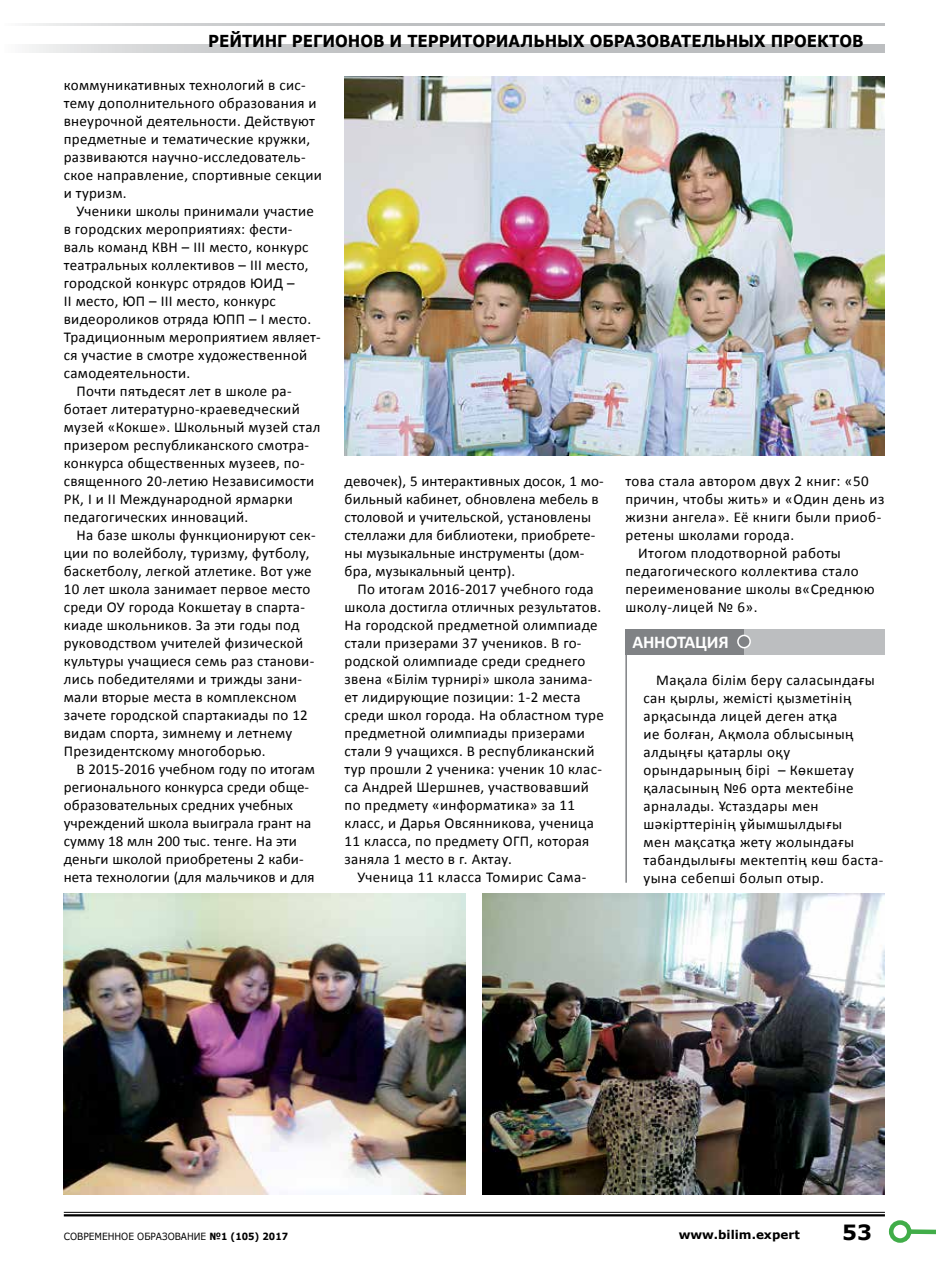
<style>
.page{position:relative;width:936px;height:1263px;background:#fff}
.page>*{position:absolute;margin:0;border:0;box-sizing:border-box;transform-origin:0 0}
.t1{font:700 21px "Verdana";color:#000}
.t2{font:700 18px "Calibri";color:#fff}
.t3{font:700 16.5px "Verdana";letter-spacing:-.005em;color:#000;scale:.91 1}
.t4{font:15px/18px "Calibri";letter-spacing:.02em;color:#000}
.t5{font:700 12px "Verdana";color:#000}
.t6{font:9.9px "Verdana";color:#000;scale:.91 1}
.s1{font-weight:700}
</style>
<div class="page">
<hr style="left:625px;top:653px;width:2px;height:230px;background:#808285">
<div style="left:625px;top:629px;width:120px;height:25px;background:#808285"></div>
<div style="left:744px;top:629px;width:140px;height:25px;background:#bcbec0"></div>
<div style="left:737px;top:635px;width:13px;height:13px;background:#808285;border-radius:50%"></div>
<div style="left:737px;top:635px;width:13px;height:13px;border:2px solid #fff;border-radius:50%"></div>
<img style="left:344px;top:77px;width:540px;height:379px">
<img style="left:64px;top:893px;width:402px;height:302px">
<img style="left:482px;top:893px;width:402px;height:302px">
<hr style="left:64px;top:1212px;width:820px;height:1px;background:#000">
<hr style="left:64px;top:1214px;width:820px;height:2px;background:#000">
<div style="left:909px;top:1229px;width:26px;height:5px;background:#41ad49"></div>
<div style="left:888px;top:1220px;width:23px;height:23px;border:4px solid #41ad49;border-radius:50%"></div>
<svg style="left:29px;top:44px;width:855px;height:8px;background:#c5c6c8"></svg>
<hr style="left:4px;top:23px;width:880px;height:3px;background:#bcbec0">
<p class="t3" style="left:208px;top:29px;width:721px">Рейтинг регионов и территориальных образовательных проектов</p>
<p class="t4" style="left:64px;top:76px;width:260px">коммуникативных технологий в сис&shy;тему дополнительного образования и внеурочной деятельности. Действуют предметные и тематические кружки, развиваются научно-исследователь&shy;ское направление, спортивные секции и туризм.</p>
<p class="t4" style="left:77px;top:202px;width:239px">Ученики школы принимали участие</p>
<p class="t4" style="left:64px;top:220px;width:230px">в городских мероприятиях: фести-</p>
<p class="t4" style="left:64px;top:238px;width:246px">валь команд КВН – III место, конкурс</p>
<p class="t4" style="left:64px;top:256px;width:246px">театральных коллективов – III место,</p>
<p class="t4" style="left:64px;top:274px;width:232px">городской конкурс отрядов ЮИД –</p>
<p class="t4" style="left:64px;top:292px;width:213px">II место, ЮП – III место, конкурс</p>
<p class="t4" style="left:64px;top:310px;width:249px">видеороликов отряда ЮПП – I место.</p>
<p class="t4" style="left:64px;top:328px;width:258px">Традиционным мероприятием являет-</p>
<p class="t4" style="left:64px;top:346px;width:245px">ся участие в смотре художественной</p>
<p class="t4" style="left:64px;top:364px;width:128px">самодеятельности.</p>
<p class="t4" style="left:77px;top:382px;width:216px">Почти пятьдесят лет в школе ра-</p>
<p class="t4" style="left:64px;top:400px;width:237px">ботает литературно-краеведческий</p>
<p class="t4" style="left:64px;top:418px;width:258px">музей «Кокше». Школьный музей стал</p>
<p class="t4" style="left:64px;top:436px;width:247px">призером республиканского смотра-</p>
<p class="t4" style="left:64px;top:454px;width:242px">конкурса общественных музеев, по-</p>
<p class="t4" style="left:64px;top:472px;width:252px">священного 20-летию Независимости</p>
<p class="t4" style="left:64px;top:490px;width:231px">РК, I и II Международной ярмарки</p>
<p class="t4" style="left:64px;top:508px;width:186px">педагогических инноваций.</p>
<p class="t4" style="left:77px;top:526px;width:241px">На базе школы функционируют сек-</p>
<p class="t4" style="left:64px;top:544px;width:247px">ции по волейболу, туризму, футболу,</p>
<p class="t4" style="left:64px;top:562px;width:249px">баскетболу, легкой атлетике. Вот уже</p>
<p class="t4" style="left:64px;top:580px;width:248px">10 лет школа занимает первое место</p>
<p class="t4" style="left:64px;top:598px;width:243px">среди ОУ города Кокшетау в спарта-</p>
<p class="t4" style="left:64px;top:616px;width:237px">киаде школьников. За эти годы под</p>
<p class="t4" style="left:64px;top:634px;width:241px">руководством учителей физической</p>
<p class="t4" style="left:64px;top:652px;width:252px">культуры учащиеся семь раз станови-</p>
<p class="t4" style="left:64px;top:670px;width:240px">лись победителями и трижды зани-</p>
<p class="t4" style="left:64px;top:688px;width:234px">мали вторые места в комплексном</p>
<p class="t4" style="left:64px;top:706px;width:245px">зачете городской спартакиады по 12</p>
<p class="t4" style="left:64px;top:724px;width:230px">видам спорта, зимнему и летнему</p>
<p class="t4" style="left:64px;top:742px;width:203px">Президентскому многоборью.</p>
<p class="t4" style="left:77px;top:760px;width:240px">В 2015-2016 учебном году по итогам</p>
<p class="t4" style="left:64px;top:778px;width:247px">регионального конкурса среди обще-</p>
<p class="t4" style="left:64px;top:796px;width:231px">образовательных средних учебных</p>
<p class="t4" style="left:64px;top:814px;width:249px">учреждений школа выиграла грант на</p>
<p class="t4" style="left:64px;top:832px;width:235px">сумму 18 млн 200 тыс. тенге. На эти</p>
<p class="t4" style="left:64px;top:850px;width:241px">деньги школой приобретены 2 каби-</p>
<p class="t4" style="left:64px;top:868px;width:252px">нета технологии (для мальчиков и для</p>
<p class="t4" style="left:344px;top:472px;width:260px">девочек), 5 интерактивных досок, 1 мо&shy;бильный кабинет, обновлена мебель в столовой и учительской, установлены стеллажи для библиотеки, приобрете&shy;ны музыкальные инструменты (дом&shy;бра, музыкальный центр).</p>
<p class="t4" style="left:344px;top:580px;width:261px;text-indent:13px">По итогам 2016-2017 учебного года школа достигла отличных результатов.<br>На городской предметной олимпиаде стали призерами 37 учеников. В го&shy;родской олимпиаде среди среднего звена «Білім турнирі» школа занима&shy;ет лидирующие позиции: 1-2 места среди школ города. На областном туре предметной олимпиады призерами стали 9 учащихся. В республиканский тур прошли 2 ученика: ученик 10 клас&shy;са Андрей Шершнев, участвовавший по предмету «информатика» за 11 класс, и Дарья Овсянникова, ученица 11 класса, по предмету ОГП, которая заняла 1 место в г. Актау.</p>
<p class="t4" style="left:357px;top:868px;width:230px">Ученица 11 класса Томирис Сама-</p>
<p class="t4" style="left:625px;top:472px;width:245px">това стала автором двух 2 книг: «50</p>
<p class="t4" style="left:625px;top:490px;width:260px">причин, чтобы жить» и «Один день из</p>
<p class="t4" style="left:625px;top:508px;width:257px">жизни ангела». Её книги были приоб-</p>
<p class="t4" style="left:625px;top:526px;width:170px">ретены школами города.</p>
<p class="t4" style="left:638px;top:544px;width:204px">Итогом плодотворной работы</p>
<p class="t4" style="left:625px;top:562px;width:235px">педагогического коллектива стало</p>
<p class="t4" style="left:625px;top:580px;width:251px">переименование школы в«Среднюю</p>
<p class="t4" style="left:625px;top:598px;width:134px">школу-лицей № 6».</p>
<p class="t2" style="left:632px;top:630px;width:12px">АННОТА</p>
<p class="t2" style="left:695px;top:630px;width:23px">ЦИЯ</p>
<p class="t4" style="left:643px;top:671px;width:241px;text-indent:13px">Мақала білім беру саласындағы сан қырлы, жемісті қызметінің арқасында лицей деген атқа<br>ие болған, Ақмола облысының алдыңғы қатарлы оқу орындарының бірі – Көкшетау қаласының №6 орта мектебіне арналады. Ұстаздары мен шәкірттерінің ұйымшылдығы<br>мен мақсатқа жету жолындағы табандылығы мектептің көш баста&shy;уына себепші болып отыр.</p>
<p class="t6" style="left:64px;top:1229px;width:248px">Современное образование <span class="s1">№1 (105) 2017</span></p>
<p class="t5" style="left:678px;top:1226px;width:123px">www.bilim.expert</p>
<h1 class="t1" style="left:842px;top:1217px;width:31px">53</h1>
</div>
